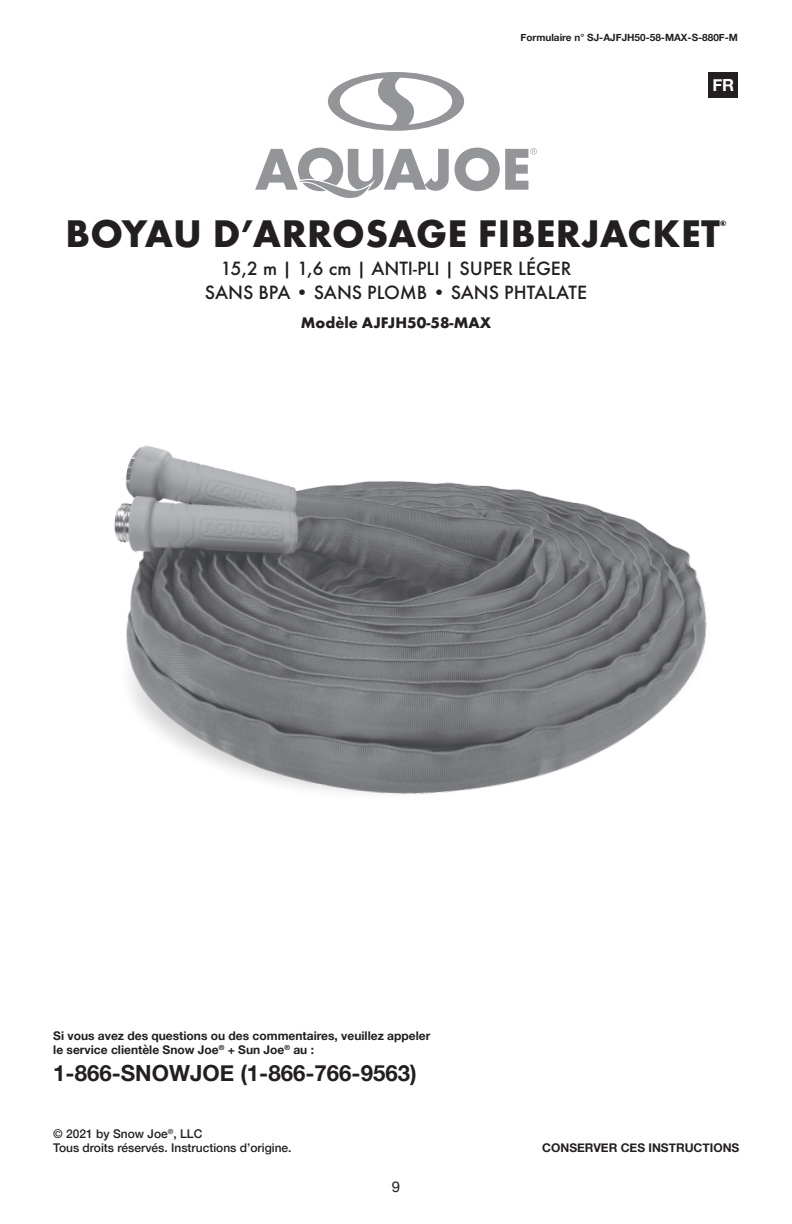
<style>
.page{position:relative;width:792px;height:1224px;background:#fff}
.page>*{position:absolute;margin:0;border:0;box-sizing:border-box;transform-origin:0 0}
.t1{font:700 40px "Futura T";letter-spacing:.01em;color:#231f20}
.t2{font:700 22.2px "Helvetica Neue";color:#231f20}
.t3{font:500 20px/24px "Futura T";color:#231f20;text-align:center}
.t4{font:700 16.6px "Helvetica Neue";color:#fff}
.t5{font:700 16px "Futura T";color:#231f20}
.t6{font:15px "Helvetica Neue";color:#231f20}
.t7{font:700 12px/14.4px "Helvetica Neue";color:#231f20}
.t8{font:500 12px/14.4px "Helvetica Neue";color:#231f20}
.t9{font:700 10px "Helvetica Neue";color:#231f20}
.t10{font:700 8.2px "Futura T";color:#231f20}
</style>
<div class="page">
<div style="left:709px;top:72px;width:29px;height:26px;background:#231f20"></div>
<svg style="left:328px;top:72px;width:136px;height:59px"></svg>
<svg style="left:255px;top:148px;width:194px;height:50px"></svg>
<svg style="left:455px;top:148px;width:82px;height:43px"></svg>
<img style="left:114px;top:445px;width:593px;height:349px">
<p class="t9" style="left:520px;top:29px;width:219px">Formulaire n° SJ-AJFJH50-58-MAX-S-880F-M</p>
<h3 class="t4" style="left:712px;top:72px;width:23px">FR</h3>
<h1 class="t1" style="left:66px;top:210px;width:656px">BOYAU D’ARROSAGE FIBERJACKET</h1>
<p class="t10" style="left:720px;top:218px;width:8px">®</p>
<h3 class="t3" style="left:205px;top:257px;width:384px">15,2 m | 1,6 cm | ANTI-PLI | SUPER LÉGER<br>SANS BPA • SANS PLOMB • SANS PHTALATE</h3>
<h3 class="t5" style="left:301px;top:313px;width:192px">Modèle AJFJH50-58-MAX</h3>
<p class="t7" style="left:53px;top:1029px;width:379px">Si vous avez des questions ou des commentaires, veuillez appeler le service clientèle Snow Joe<sup>®</sup> + Sun Joe<sup>®</sup> au :</p>
<h2 class="t2" style="left:53px;top:1056px;width:365px">1-866-SNOWJOE (1-866-766-9563)</h2>
<p class="t8" style="left:53px;top:1125px;width:240px">© 2021 by Snow Joe<sup>®</sup>, LLC<br>Tous droits réservés. Instructions d’origine.</p>
<p class="t6" style="left:392px;top:1176px;width:10px">9</p>
<p class="t7" style="left:542px;top:1141px;width:199px">CONSERVER CES INSTRUCTIONS</p>
</div>
